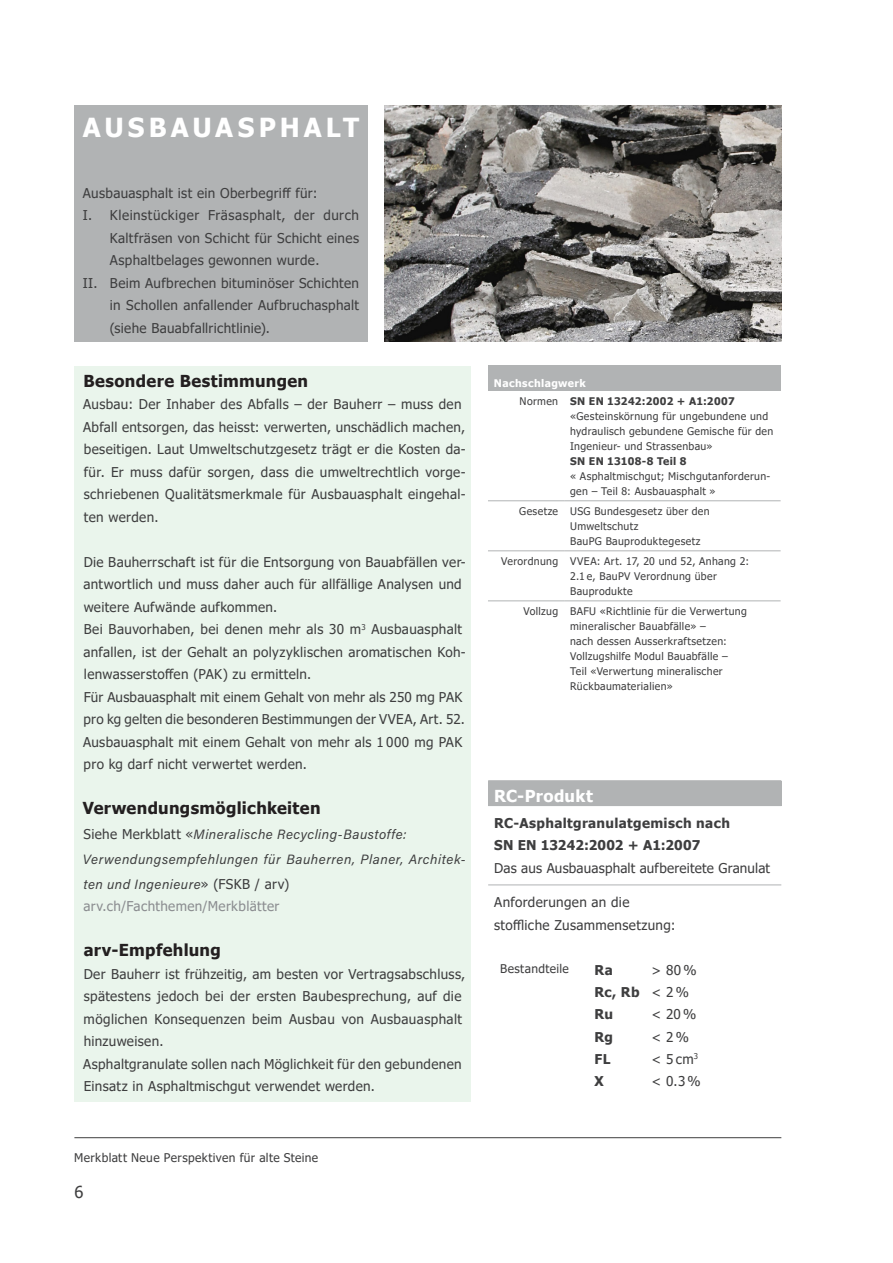
<style>
.page{position:relative;width:893px;height:1263px;background:#fff}
.page>*{position:absolute;margin:0;border:0;box-sizing:border-box;transform-origin:0 0}
.Profiltitel{font:700 26.25px "Tahoma";letter-spacing:.155em;color:#fff}
.Tabellenschrift_Titel_schwarz{font:700 16.5px "Tahoma";letter-spacing:.02em;color:#231f20}
.Tabellenschrift_Titel{font:700 16.5px "Tahoma";letter-spacing:.01em;color:#fff}
.t1{font:16.5px "Tahoma";color:#3e3e3f}
.Tabellenschrift{font:13.5px/22.5px "Tahoma";letter-spacing:.025em;color:#3e3e3f}
.Tabellenschrift-2{font:13.5px/24.8px "Acumin Variable Concept";letter-spacing:.035em;color:#3e3e3f}
.Tabellenschrift-3{font:700 13.5px "Tahoma";letter-spacing:.025em;color:#3e3e3f}
.Tabellenschrift-4{font:13.5px "Tahoma";letter-spacing:.025em;color:#8b8d90}
.Absenderadresse{font:13.5px "Tahoma";color:#3e3e3f}
.Absenderadresse-2{font:700 13.5px "Tahoma";letter-spacing:.02em;color:#3e3e3f}
.Tabellenschrift-5{font:12px "Tahoma";letter-spacing:.03em;color:#3e3e3f}
.Tabellenschrift_klein{font:10.5px/15px "Tahoma";letter-spacing:.035em;color:#3e3e3f}
.Tabellenschrift_klein-2{font:700 10.5px "Tahoma";letter-spacing:.03em;color:#3e3e3f}
.Tabellenschrift_klein_Titel{font:700 10.5px "Tahoma";letter-spacing:.035em;color:#fff}
.s1{font-family:"Tahoma"}
</style>
<div class="page">
<hr style="left:74px;top:1137px;width:707px;height:1px;background:#3e3e3f">
<div style="left:74px;top:105px;width:294px;height:236px;background:#b1b3b4"></div>
<img style="left:385px;top:105px;width:396px;height:236px">
<div style="left:74px;top:366px;width:397px;height:735px;background:#eaf5ec"></div>
<div style="left:488px;top:366px;width:293px;height:25px;background:#b1b3b4"></div>
<hr style="left:488px;top:500px;width:76px;height:1px;background:#b1b3b4">
<hr style="left:564px;top:500px;width:217px;height:1px;background:#b1b3b4">
<hr style="left:488px;top:550px;width:76px;height:1px;background:#b1b3b4">
<hr style="left:564px;top:550px;width:217px;height:1px;background:#b1b3b4">
<hr style="left:488px;top:600px;width:76px;height:1px;background:#b1b3b4">
<hr style="left:564px;top:600px;width:217px;height:1px;background:#b1b3b4">
<div style="left:488px;top:781px;width:293px;height:24px;background:#b1b3b4"></div>
<hr style="left:488px;top:884px;width:293px;height:1px;background:#b1b3b4">
<hr style="left:488px;top:780px;width:293px;height:1px;background:#b1b3b4">
<hr style="left:488px;top:805px;width:293px;height:1px;background:#b1b3b4">
<p class="Profiltitel" style="left:83px;top:109px;width:278px">AUSBAUASPHALT</p>
<p class="Tabellenschrift" style="left:83px;top:182px;width:236px">Ausbauasphalt ist ein Oberbegriff für:</p>
<p class="Tabellenschrift" style="left:110px;top:205px;width:251px;text-align:justify;text-indent:-27px">I. Kleinstückiger Fräsasphalt, der durch Kaltfräsen von Schicht für Schicht eines Asphaltbelages gewonnen wurde.</p>
<p class="Tabellenschrift" style="left:110px;top:272px;width:251px;text-align:justify;text-indent:-27px">II. Beim Aufbrechen bituminöser Schichten in Schollen anfallender Aufbruchasphalt (siehe Bauabfallrichtlinie).</p>
<p class="Tabellenschrift_Titel_schwarz" style="left:83px;top:369px;width:226px">Besondere Bestimmungen</p>
<p class="Tabellenschrift" style="left:83px;top:394px;width:384px">Ausbau: Der Inhaber des Abfalls – der Bauherr – muss den Abfall entsorgen, das heisst: verwerten, unschädlich machen, beseitigen. Laut Umweltschutzgesetz trägt er die Kosten da&shy;für. Er muss dafür sorgen, dass die umweltrechtlich vorge&shy;schriebenen Qualitätsmerkmale für Ausbauasphalt eingehal&shy;ten werden.</p>
<p class="Tabellenschrift" style="left:84px;top:551px;width:384px">Die Bauherrschaft ist für die Entsorgung von Bauabfällen ver&shy;antwortlich und muss daher auch für allfällige Analysen und weitere Aufwände aufkommen.</p>
<p class="Tabellenschrift" style="left:84px;top:619px;width:384px">Bei Bauvorhaben, bei denen mehr als 30 m<sup>3</sup> Ausbauasphalt anfallen, ist der Gehalt an polyzyklischen aromatischen Koh&shy;lenwasserstoffen (PAK) zu ermitteln.</p>
<p class="Tabellenschrift" style="left:84px;top:686px;width:383px">Für Ausbauasphalt mit einem Gehalt von mehr als 250 mg PAK pro kg gelten die besonderen Bestimmungen der VVEA, Art. 52.</p>
<p class="Tabellenschrift" style="left:83px;top:731px;width:381px">Ausbauasphalt mit einem Gehalt von mehr als 1 000 mg PAK pro kg darf nicht verwertet werden.</p>
<p class="Tabellenschrift_Titel_schwarz" style="left:83px;top:797px;width:239px">Verwendungsmöglichkeiten</p>
<p class="Tabellenschrift-2" style="left:84px;top:821px;width:324px"><span class="s1">Siehe Merkblatt «</span>Mineralische Recycling-Baustoffe:</p>
<p class="Tabellenschrift-2" style="left:83px;top:846px;width:384px">Verwendungsempfehlungen für Bauherren, Planer, Architek&shy;ten und Ingenieure<span class="s1">» (FSKB / arv)</span></p>
<p class="Tabellenschrift-4" style="left:84px;top:897px;width:197px">arv.ch/Fachthemen/Merkblätter</p>
<p class="Tabellenschrift_Titel_schwarz" style="left:84px;top:938px;width:139px">arv-Empfehlung</p>
<p class="Tabellenschrift" style="left:84px;top:963px;width:383px">Der Bauherr ist frühzeitig, am besten vor Vertragsabschluss, spätestens jedoch bei der ersten Baubesprechung, auf die möglichen Konsequenzen beim Ausbau von Ausbauasphalt hinzuweisen.</p>
<p class="Tabellenschrift" style="left:83px;top:1053px;width:380px">Asphaltgranulate sollen nach Möglichkeit für den gebundenen<br>Einsatz in Asphaltmischgut verwendet werden.</p>
<p class="Tabellenschrift-5" style="left:74px;top:1150px;width:245px">Merkblatt Neue Perspektiven für alte Steine</p>
<p class="t1" style="left:74px;top:1181px;width:11px">6</p>
<p class="Tabellenschrift_klein_Titel" style="left:494px;top:376px;width:93px">Nachschlagwerk</p>
<p class="Tabellenschrift_klein" style="left:520px;top:394px;width:40px">Normen</p>
<p class="Tabellenschrift_klein-2" style="left:570px;top:394px;width:166px">SN EN 13242:2002 + A1:2007</p>
<p class="Tabellenschrift_klein" style="left:570px;top:409px;width:205px">«Gesteinskörnung für ungebundene und hydraulisch gebundene Gemische für den<br>Ingenieur- und Strassenbau»</p>
<p class="Tabellenschrift_klein-2" style="left:570px;top:454px;width:118px">SN EN 13108-8 Teil 8</p>
<p class="Tabellenschrift_klein" style="left:570px;top:469px;width:202px">« Asphaltmischgut; Mischgutanforderun&shy;gen – Teil 8: Ausbauasphalt »</p>
<p class="Tabellenschrift_klein" style="left:519px;top:504px;width:40px">Gesetze</p>
<p class="Tabellenschrift_klein" style="left:570px;top:504px;width:141px">USG Bundesgesetz über den<br>Umweltschutz</p>
<p class="Tabellenschrift_klein" style="left:570px;top:534px;width:132px">BauPG Bauproduktegesetz</p>
<p class="Tabellenschrift_klein" style="left:501px;top:554px;width:58px">Verordnung</p>
<p class="Tabellenschrift_klein" style="left:570px;top:554px;width:180px">VVEA: Art. 17, 20 und 52, Anhang 2:<br>2.1 e, BauPV Verordnung über<br>Bauprodukte</p>
<p class="Tabellenschrift_klein" style="left:524px;top:604px;width:36px">Vollzug</p>
<p class="Tabellenschrift_klein" style="left:570px;top:604px;width:178px">BAFU «Richtlinie für die Verwertung mineralischer Bauabfälle» –<br>nach dessen Ausserkraftsetzen:</p>
<p class="Tabellenschrift_klein" style="left:570px;top:649px;width:159px">Vollzugshilfe Modul Bauabfälle –<br>Teil «Verwertung mineralischer<br>Rückbaumaterialien»</p>
<p class="Tabellenschrift_Titel" style="left:494px;top:784px;width:100px">RC-Produkt</p>
<p class="Tabellenschrift-3" style="left:494px;top:813px;width:237px">RC-Asphaltgranulatgemisch nach</p>
<p class="Tabellenschrift-3" style="left:494px;top:836px;width:208px">SN EN 13242:2002 + A1:2007</p>
<p class="Tabellenschrift" style="left:494px;top:857px;width:277px">Das aus Ausbauasphalt aufbereitete Granulat</p>
<p class="Tabellenschrift" style="left:494px;top:892px;width:137px">Anforderungen an die</p>
<p class="Tabellenschrift" style="left:494px;top:914px;width:183px">stoffliche Zusammensetzung:</p>
<p class="Tabellenschrift-5" style="left:500px;top:961px;width:70px">Bestandteile</p>
<p class="Absenderadresse-2" style="left:595px;top:960px;width:20px">Ra</p>
<p class="Absenderadresse" style="left:652px;top:960px;width:47px">&gt; 80%</p>
<p class="Absenderadresse-2" style="left:595px;top:982px;width:47px">Rc, Rb</p>
<p class="Absenderadresse" style="left:652px;top:983px;width:39px">&lt; 2%</p>
<p class="Absenderadresse-2" style="left:595px;top:1005px;width:20px">Ru</p>
<p class="Absenderadresse" style="left:652px;top:1005px;width:46px">&lt; 20%</p>
<p class="Absenderadresse-2" style="left:595px;top:1027px;width:20px">Rg</p>
<p class="Absenderadresse" style="left:652px;top:1027px;width:39px">&lt; 2%</p>
<p class="Absenderadresse-2" style="left:595px;top:1049px;width:17px">FL</p>
<p class="Absenderadresse" style="left:652px;top:1050px;width:48px">&lt; 5 cm<sup>3</sup></p>
<p class="Absenderadresse-2" style="left:595px;top:1072px;width:11px">X</p>
<p class="Absenderadresse" style="left:652px;top:1072px;width:51px">&lt; 0.3 %</p>
</div>
